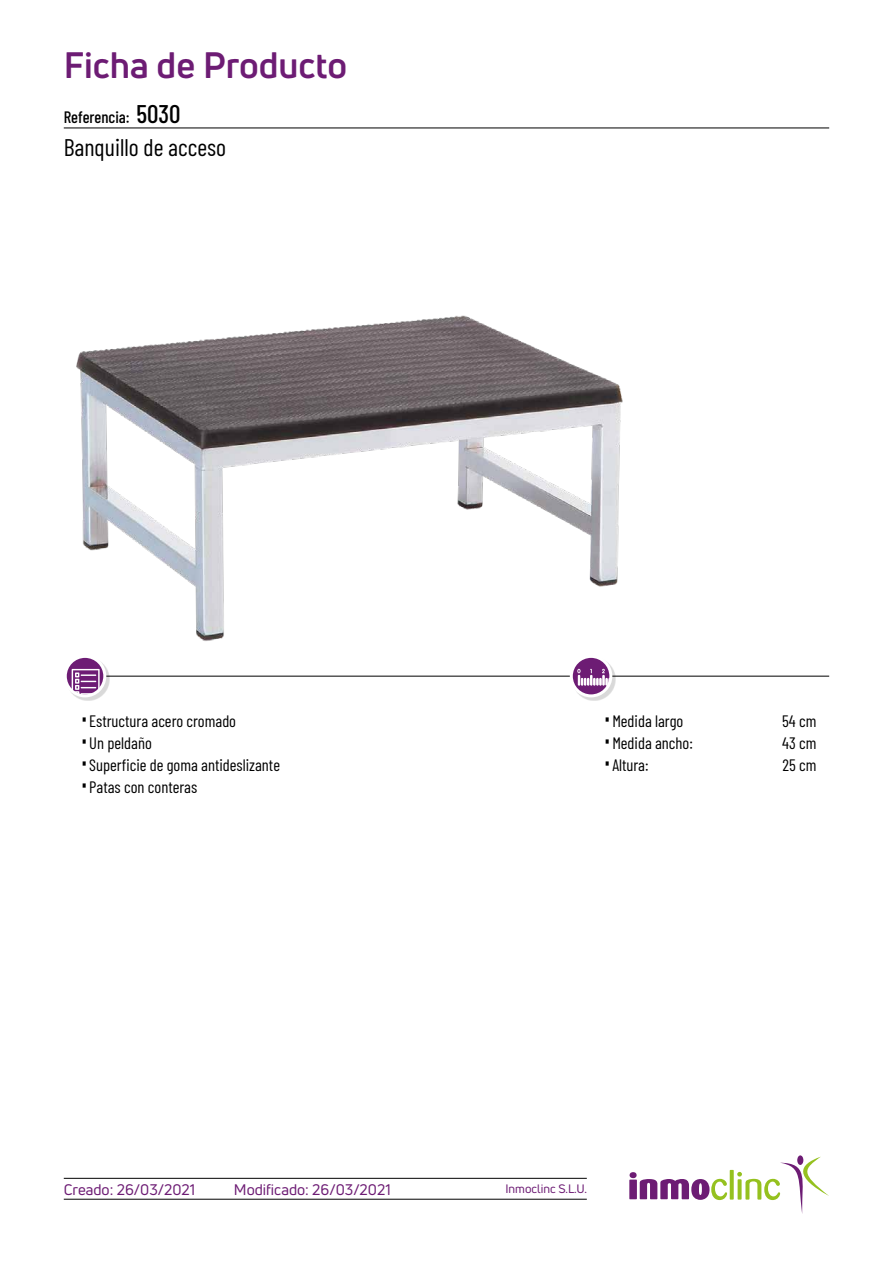
<style>
.page{position:relative;width:893px;height:1263px;background:#fff}
.page>*{position:absolute;margin:0;border:0;box-sizing:border-box;transform-origin:0 0}
.t1{font:700 36px "Uni Neue";color:#6d1c74}
.t2{font:24px "Barlow Condensed";color:#000}
.t3{font:16.5px "Barlow Condensed";color:#000}
.t4{font:500 16.5px "Barlow Condensed";color:#000}
.t5{font:15px "Uni Neue";color:#6d1c74}
.t6{font:12px "Uni Neue";color:#6d1c74}
.s1{font-size:25.5px}
.s2{font-family:"Akzidenz Grotesk BQ";font-weight:300;font-stretch:condensed;font-size:21px}
</style>
<div class="page">
<img style="left:76px;top:315px;width:547px;height:326px">
<hr style="left:64px;top:128px;width:765px;height:1px;background:#000">
<hr style="left:85px;top:676px;width:744px;height:1px;background:#000">
<hr style="left:64px;top:1199px;width:523px;height:1px;background:#000">
<hr style="left:64px;top:1178px;width:523px;height:1px;background:#000">
<div style="left:67px;top:658px;width:42px;height:42px;background:#000;opacity:.15"></div>
<svg style="left:65px;top:656px;width:40px;height:40px"></svg>
<svg style="left:72px;top:669px;width:28px;height:27px"></svg>
<div style="left:64px;top:655px;width:42px;height:42px;border:3px solid #fff;border-radius:50%"></div>
<div style="left:573px;top:658px;width:42px;height:42px;background:#000;opacity:.15"></div>
<svg style="left:571px;top:656px;width:40px;height:40px"></svg>
<svg style="left:577px;top:669px;width:34px;height:16px"></svg>
<div style="left:570px;top:655px;width:42px;height:42px;border:3px solid #fff;border-radius:50%"></div>
<svg style="left:629px;top:1172px;width:98px;height:28px"></svg>
<svg style="left:730px;top:1170px;width:4px;height:29px"></svg>
<svg style="left:737px;top:1157px;width:92px;height:57px"></svg>
<h1 class="t1" style="left:64px;top:43px;width:285px">Ficha de Producto</h1>
<p class="t4" style="left:64px;top:106px;width:118px">Referencia: <span class="s1">5030</span></p>
<h2 class="t2" style="left:64px;top:130px;width:164px">Banquillo de acceso</h2>
<p class="t3" style="left:81px;top:709px;width:157px"><span class="s2">•</span>Estructura acero cromado</p>
<p class="t3" style="left:81px;top:731px;width:73px"><span class="s2">•</span>Un peldaño</p>
<p class="t3" style="left:81px;top:753px;width:201px"><span class="s2">•</span>Superficie de goma antideslizante</p>
<p class="t3" style="left:81px;top:776px;width:118px"><span class="s2">•</span>Patas con conteras</p>
<p class="t3" style="left:604px;top:709px;width:81px"><span class="s2">•</span>Medida largo</p>
<p class="t3" style="left:782px;top:709px;width:36px">54 cm</p>
<p class="t3" style="left:604px;top:731px;width:91px"><span class="s2">•</span>Medida ancho:</p>
<p class="t3" style="left:782px;top:731px;width:36px">43 cm</p>
<p class="t3" style="left:604px;top:753px;width:46px"><span class="s2">•</span>Altura:</p>
<p class="t3" style="left:782px;top:753px;width:36px">25 cm</p>
<p class="t5" style="left:64px;top:1180px;width:133px">Creado: 26/03/2021</p>
<p class="t5" style="left:234px;top:1180px;width:158px">Modificado: 26/03/2021</p>
<p class="t6" style="left:505px;top:1182px;width:83px">Inmoclinc S.L.U.</p>
</div>
